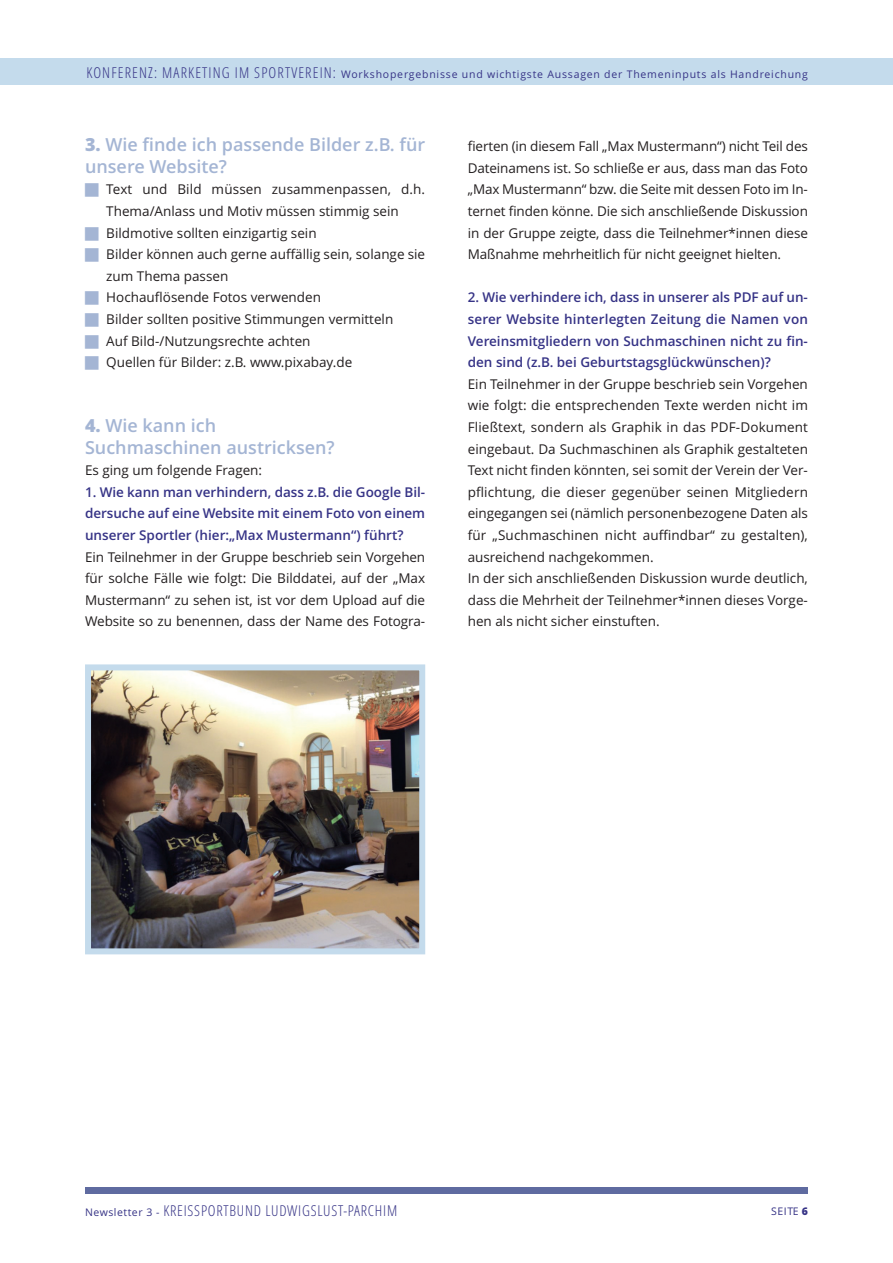
<style>
.page{position:relative;width:893px;height:1263px;background:#fff}
.page>*{position:absolute;margin:0;border:0;box-sizing:border-box;transform-origin:0 0}
.t1{font:600 18px/21.6px "Open Sans";color:#a4b5d4}
.t2{font:300 15px "Open Sans Condensed";letter-spacing:.05em;color:#363386}
.t3{font:13.5px/21.6px "Open Sans";color:#231f20}
.t4{font:600 13.5px/21.6px "Open Sans";color:#363386;text-align:justify}
.t5{font:10.5px "Open Sans";letter-spacing:.075em;color:#363386}
.s1{font-family:"Open Sans Condensed";font-weight:300;font-size:15px}
.s2{font-weight:800}
.s3{font-family:"Open Sans";font-weight:400;font-size:10.5px}
</style>
<div class="page">
<div style="left:85px;top:1188px;width:723px;height:6px;background:#5f6ba0"></div>
<div style="left:0;top:58px;width:893px;height:27px;background:#c4dbec"></div>
<img style="left:92px;top:671px;width:326px;height:276px">
<div style="left:85px;top:664px;width:340px;height:290px;border:6px solid #c4dbec"></div>
<p class="t5" style="left:87px;top:69px;width:723px"><span class="s1">KONFERENZ: MARKETING IM SPORTVEREIN:</span> Workshopergebnisse und wichtigste Aussagen der Themeninputs als Handreichung</p>
<h1 class="t1" style="left:85px;top:134px;width:342px"><span class="s2">3.</span> Wie finde ich passende Bilder z.B. für unsere Website?</h1>
<p class="t3" style="left:106px;top:179px;width:320px">Text und Bild müssen zusammenpassen, d.h.<br>Thema/Anlass und Motiv müssen stimmig sein Bildmotive sollten einzigartig sein<br>Bilder können auch gerne auffällig sein, solange sie zum Thema passen<br>Hochauflösende Fotos verwenden<br>Bilder sollten positive Stimmungen vermitteln<br>Auf Bild-/Nutzungsrechte achten<br>Quellen für Bilder: z.B. www.pixabay.de</p>
<h1 class="t1" style="left:85px;top:415px;width:251px"><span class="s2">4.</span> Wie kann ich<br>Suchmaschinen austricksen?</h1>
<p class="t3" style="left:85px;top:460px;width:179px">Es ging um folgende Fragen:</p>
<p class="t4" style="left:85px;top:481px;width:342px">1. Wie kann man verhindern, dass z.B. die Google Bil&shy;dersuche auf eine Website mit einem Foto von einem unserer Sportler (hier:„Max Mustermann“) führt?</p>
<p class="t3" style="left:85px;top:546px;width:342px;text-align:justify">Ein Teilnehmer in der Gruppe beschrieb sein Vorgehen für solche Fälle wie folgt: Die Bilddatei, auf der „Max Mustermann“ zu sehen ist, ist vor dem upload auf die Website so zu benennen, dass der Name des Fotogra-</p>
<p class="t3" style="left:468px;top:136px;width:342px;text-align:justify">fierten (in diesem Fall „Max Mustermann“) nicht Teil des Dateinamens ist. So schließe er aus, dass man das Foto „Max Mustermann“ bzw. die Seite mit dessen Foto im In&shy;ternet finden könne. Die sich anschließende Diskussion in der Gruppe zeigte, dass die Teilnehmer*innen diese Maßnahme mehrheitlich für nicht geeignet hielten.</p>
<p class="t4" style="left:468px;top:287px;width:342px">2. Wie verhindere ich, dass in unserer als PDF auf un&shy;serer Website hinterlegten Zeitung die Namen von Vereinsmitgliedern von Suchmaschinen nicht zu fin&shy;den sind (z.B. bei Geburtstagsglückwünschen)?</p>
<p class="t3" style="left:468px;top:373px;width:342px">Ein Teilnehmer in der Gruppe beschrieb sein Vorgehen wie folgt: die entsprechenden Texte werden nicht im Fließtext, sondern als Graphik in das PDF-Dokument eingebaut. Da Suchmaschinen als Graphik gestalteten Text nicht finden könnten, sei somit der Verein der Ver&shy;pflichtung, die dieser gegenüber seinen Mitgliedern eingegangen sei (nämlich personenbezogene Daten als für „Suchmaschinen nicht auffindbar“ zu gestalten), ausreichend nachgekommen.<br>In der sich anschließenden Diskussion wurde deutlich, dass die Mehrheit der Teilnehmer*innen dieses Vorge&shy;hen als nicht sicher einstuften.</p>
<p class="t2" style="left:85px;top:1202px;width:314px"><span class="s3">Newsletter 3 -</span> KREISSPORTBUND LUDWIGSLUST-PARCHIM</p>
<p class="t5" style="left:771px;top:1205px;width:38px">SEITE <span class="s2">6</span></p>
</div>
